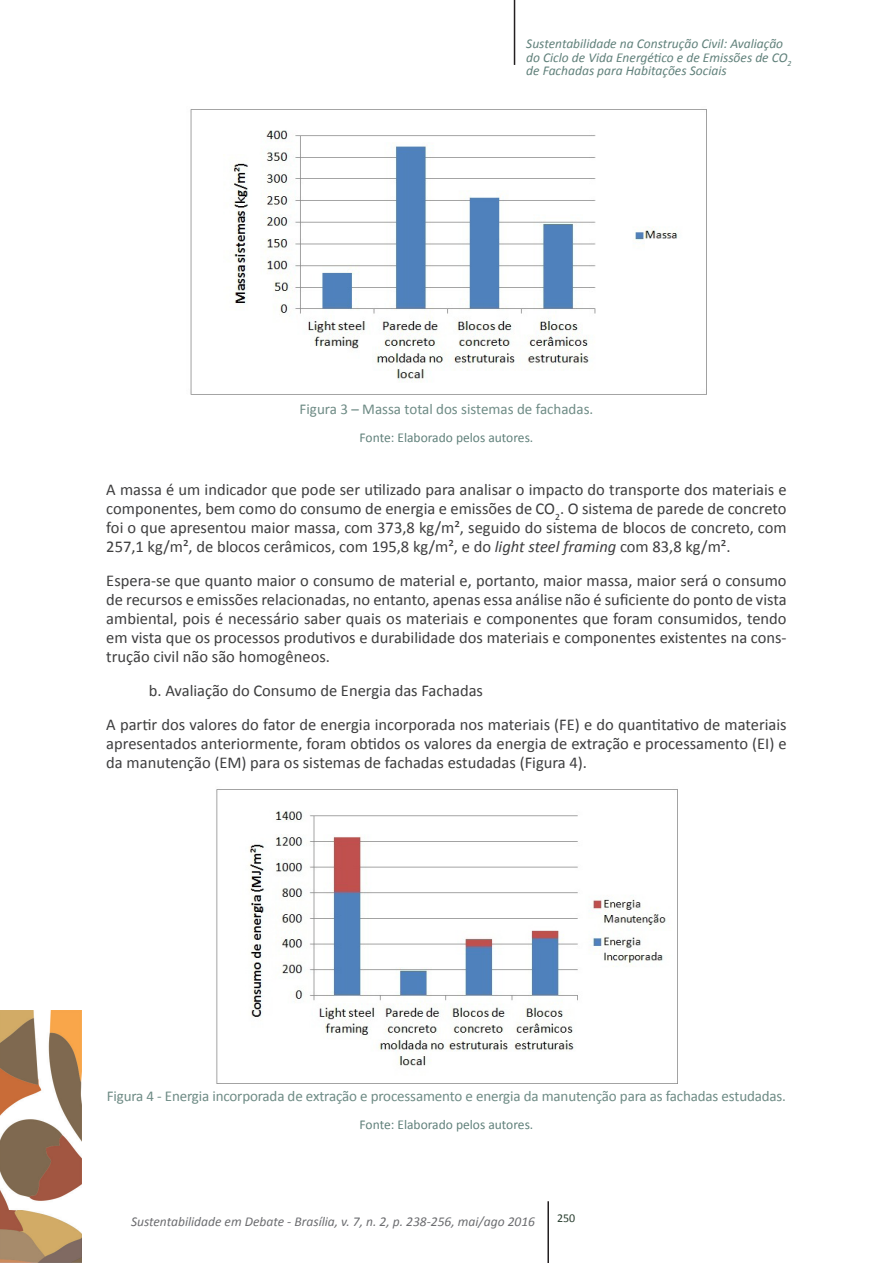
<style>
.page{position:relative;width:893px;height:1263px;background:#fff}
.page>*{position:absolute;margin:0;border:0;box-sizing:border-box;transform-origin:0 0}
.t1{font:16.5px/19px "Calibri";color:#3e3e3f;text-align:justify}
.Figura-titulo{font:15px "Calibri";letter-spacing:-.01em;color:#6e8b85}
.Legenda_de_Figura{font:italic 13.5px/13.5px "Calibri";color:#61817b}
.Legenda_de_Figura-2{font:italic 13.5px "Calibri";color:#6c6d70}
.Legenda_de_Figura-3{font:13.5px "Calibri";color:#61817b}
.t2{font:12px "Calibri";color:#2b4031}
.s1{font-style:italic}
</style>
<div class="page">
<img style="left:0;top:1010px;width:82px;height:253px">
<hr style="left:547px;top:1201px;width:2px;height:62px;background:#231f20">
<hr style="left:514px;top:0;width:1px;height:65px;background:#231f20">
<img style="left:190px;top:109px;width:517px;height:286px">
<img style="left:216px;top:789px;width:461px;height:294px">
<p class="Legenda_de_Figura" style="left:526px;top:37px;width:267px">Sustentabilidade na Construção Civil: Avaliação do Ciclo de Vida Energético e de Emissões de CO<sub>2 </sub>de Fachadas para Habitações Sociais</p>
<p class="Figura-titulo" style="left:300px;top:399px;width:295px">Figura 3 – Massa total dos sistemas de fachadas.</p>
<p class="Legenda_de_Figura-3" style="left:360px;top:429px;width:175px">Fonte: Elaborado pelos autores.</p>
<p class="t1" style="left:106px;top:480px;width:682px">A massa é um indicador que pode ser utilizado para analisar o impacto do transporte dos materiais e componentes, bem como do consumo de energia e emissões de CO<sub>2</sub>. O sistema de parede de concreto foi o que apresentou maior massa, com 373,8 kg/m², seguido do sistema de blocos de concreto, com 257,1 kg/m², de blocos cerâmicos, com 195,8 kg/m², e do <span class="s1">light steel framing</span> com 83,8 kg/m².</p>
<p class="t1" style="left:106px;top:571px;width:682px">Espera-se que quanto maior o consumo de material e, portanto, maior massa, maior será o consumo de recursos e emissões relacionadas, no entanto, apenas essa análise não é suficiente do ponto de vista ambiental, pois é necessário saber quais os materiais e componentes que foram consumidos, tendo em vista que os processos produtivos e durabilidade dos materiais e componentes existentes na cons&shy;trução civil não são homogêneos.</p>
<p class="t1" style="left:149px;top:681px;width:336px">b. Avaliação do Consumo de Energia das Fachadas</p>
<p class="t1" style="left:106px;top:715px;width:682px">A partir dos valores do fator de energia incorporada nos materiais (FE) e do quantitativo de materiais apresentados anteriormente, foram obtidos os valores da energia de extração e processamento (EI) e da manutenção (EM) para os sistemas de fachadas estudadas (Figura 4).</p>
<p class="Figura-titulo" style="left:107px;top:1086px;width:681px">Figura 4 - Energia incorporada de extração e processamento e energia da manutenção para as fachadas estudadas.</p>
<p class="Legenda_de_Figura-3" style="left:360px;top:1116px;width:175px">Fonte: Elaborado pelos autores.</p>
<p class="Legenda_de_Figura-2" style="left:131px;top:1212px;width:406px">Sustentabilidade em Debate - Brasília, v. 7, n. 2, p. 238-256, mai/ago 2016</p>
<p class="t2" style="left:557px;top:1210px;width:20px">250</p>
</div>
